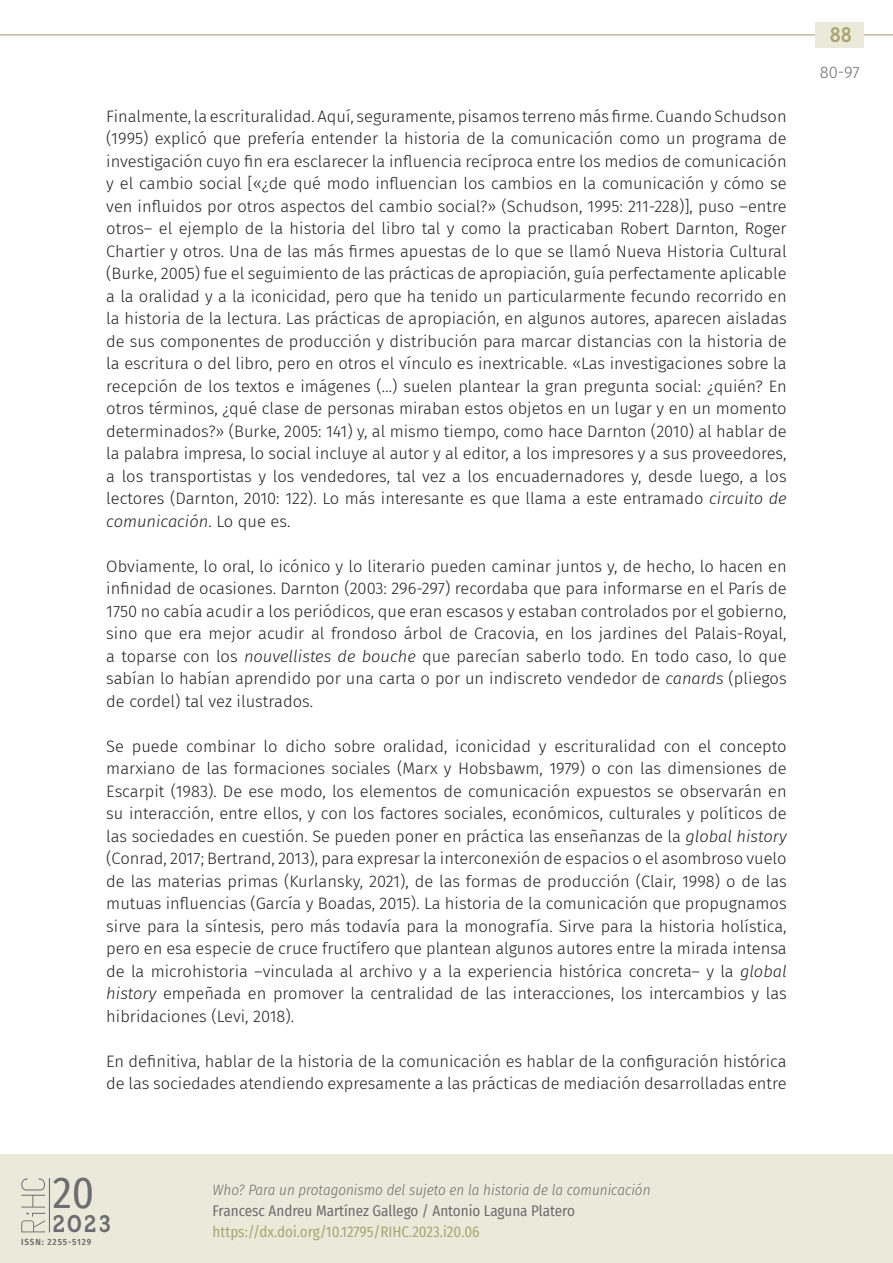
<style>
.page{position:relative;width:893px;height:1263px;background:#fff}
.page>*{position:absolute;margin:0;border:0;box-sizing:border-box;transform-origin:0 0}
.t1{font:43.2px "Fira Sans Condensed";color:#6c6d70}
.t2{font:600 24px "Gambero";color:#6c6d70}
.t3{font:600 21px "Gambero";color:#aaa671}
._00_bsc{font:300 16.5px/22.5px "Fira Sans";color:#231f20;text-align:justify}
.t4{font:300 16.5px "Fira Sans";color:#6c6d70}
.t5{font:italic 300 15px "Fira Sans Condensed";color:#6c6d70}
.t6{font:15px "Fira Sans Condensed";color:#6c6d70}
.t7{font:15px "Fira Sans Condensed";color:#aaa671}
.t8{font:600 9px "Fira Sans Condensed";letter-spacing:.1em;color:#6c6d70}
.s1{font-style:italic}
</style>
<div class="page">
<hr style="left:0;top:34px;width:893px;height:1px;background:#aea385">
<div style="left:816px;top:22px;width:48px;height:26px;background:#ebeada"></div>
<div style="left:0;top:1154px;width:893px;height:109px;background:#ebeada"></div>
<hr style="left:49px;top:1178px;width:1px;height:54px;background:#6c6d70">
<svg style="left:21px;top:1178px;width:24px;height:29px"></svg>
<svg style="left:21px;top:1213px;width:24px;height:19px"></svg>
<p class="_00_bsc" style="left:106px;top:105px;width:682px">Finalmente, la escrituralidad. Aquí, seguramente, pisamos terreno más firme. Cuando Schudson (1995) explicó que prefería entender la historia de la comunicación como un programa de investigación cuyo fin era esclarecer la influencia recíproca entre los medios de comunicación y el cambio social [«¿de qué modo influencian los cambios en la comunicación y cómo se ven influidos por otros aspectos del cambio social?» (Schudson, 1995: 211-228)], puso –entre otros– el ejemplo de la historia del libro tal y como la practicaban Robert Darnton, Roger Chartier y otros. Una de las más firmes apuestas de lo que se llamó Nueva Historia Cultural (Burke, 2005) fue el seguimiento de las prácticas de apropiación, guía perfectamente aplicable a la oralidad y a la iconicidad, pero que ha tenido un particularmente fecundo recorrido en la historia de la lectura. Las prácticas de apropiación, en algunos autores, aparecen aisladas de sus componentes de producción y distribución para marcar distancias con la historia de la escritura o del libro, pero en otros el vínculo es inextricable. «Las investigaciones sobre la recepción de los textos e imágenes (…) suelen plantear la gran pregunta social: ¿quién? En otros términos, ¿qué clase de personas miraban estos objetos en un lugar y en un momento determinados?» (Burke, 2005: 141) y, al mismo tiempo, como hace Darnton (2010) al hablar de la palabra impresa, lo social incluye al autor y al editor, a los impresores y a sus proveedores, a los transportistas y los vendedores, tal vez a los encuadernadores y, desde luego, a los lectores (Darnton, 2010: 122). Lo más interesante es que llama a este entramado <span class="s1">circuito de comunicación</span>. Lo que es.</p>
<p class="_00_bsc" style="left:106px;top:555px;width:682px">Obviamente, lo oral, lo icónico y lo literario pueden caminar juntos y, de hecho, lo hacen en infinidad de ocasiones. Darnton (2003: 296-297) recordaba que para informarse en el París de 1750 no cabía acudir a los periódicos, que eran escasos y estaban controlados por el gobierno, sino que era mejor acudir al frondoso árbol de Cracovia, en los jardines del Palais-Royal, a toparse con los <span class="s1">nouvellistes de bouche</span> que parecían saberlo todo. En todo caso, lo que sabían lo habían aprendido por una carta o por un indiscreto vendedor de <span class="s1">canards</span> (pliegos de cordel) tal vez ilustrados.</p>
<p class="_00_bsc" style="left:106px;top:735px;width:682px">Se puede combinar lo dicho sobre oralidad, iconicidad y escrituralidad con el concepto marxiano de las formaciones sociales (Marx y Hobsbawm, 1979) o con las dimensiones de Escarpit (1983). De ese modo, los elementos de comunicación expuestos se observarán en su interacción, entre ellos, y con los factores sociales, económicos, culturales y políticos de las sociedades en cuestión. Se pueden poner en práctica las enseñanzas de la <span class="s1">global history </span>(Conrad, 2017; Bertrand, 2013), para expresar la interconexión de espacios o el asombroso vuelo de las materias primas (Kurlansky, 2021), de las formas de producción (Clair, 1998) o de las mutuas influencias (García y Boadas, 2015). La historia de la comunicación que propugnamos sirve para la síntesis, pero más todavía para la monografía. Sirve para la historia holística, pero en esa especie de cruce fructífero que plantean algunos autores entre la mirada intensa de la microhistoria –vinculada al archivo y a la experiencia histórica concreta– y la <span class="s1">global history</span> empeñada en promover la centralidad de las interacciones, los intercambios y las hibridaciones (Levi, 2018).</p>
<p class="_00_bsc" style="left:106px;top:1050px;width:682px">En definitiva, hablar de la historia de la comunicación es hablar de la configuración histórica de las sociedades atendiendo expresamente a las prácticas de mediación desarrolladas entre</p>
<p class="t3" style="left:830px;top:22px;width:24px">88</p>
<p class="t4" style="left:820px;top:60px;width:41px">80-97</p>
<h1 class="t1" style="left:53px;top:1160px;width:43px">20</h1>
<h2 class="t2" style="left:53px;top:1209px;width:60px">2023</h2>
<p class="t8" style="left:21px;top:1234px;width:71px">ISSN: 2255-5129</p>
<p class="t5" style="left:213px;top:1179px;width:439px">Who? Para un protagonismo del sujeto en la historia de la comunicación</p>
<p class="t6" style="left:213px;top:1199px;width:364px">Francesc Andreu Martínez Gallego / Antonio Laguna Platero</p>
<p class="t7" style="left:213px;top:1220px;width:268px">https://dx.doi.org/10.12795/RIHC.2023.i20.06</p>
</div>
